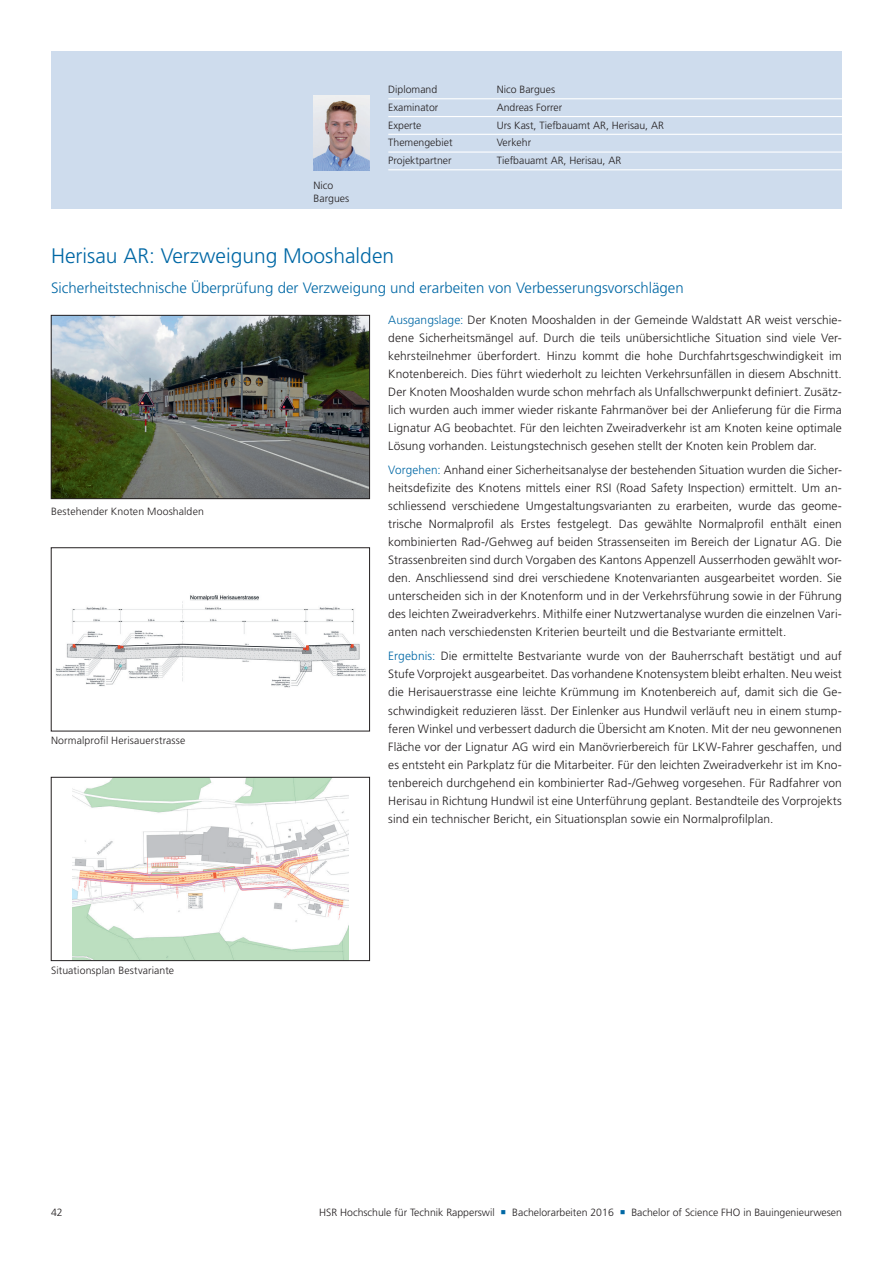
<style>
.page{position:relative;width:893px;height:1263px;background:#fff}
.page>*{position:absolute;margin:0;border:0;box-sizing:border-box;transform-origin:0 0}
.t1{font:300 21px "Frutiger LT Pro";color:#0068a5}
.t2{font:300 15px "Frutiger LT Pro";color:#0068a5}
.t3{font:300 12px/18px "Frutiger LT Pro";letter-spacing:.005em;color:#231f20;text-align:justify}
.t4{font:300 10.5px/13.5px "Frutiger LT Pro";color:#231f20}
.s1{color:#0068a5}
</style>
<div class="page">
<div style="left:51px;top:51px;width:791px;height:157px;background:#cedced"></div>
<img style="left:53px;top:317px;width:315px;height:180px">
<div style="left:51px;top:315px;width:319px;height:184px;border:1px solid #231f20"></div>
<img style="left:56px;top:595px;width:310px;height:93px">
<div style="left:51px;top:547px;width:319px;height:184px;border:1px solid #231f20"></div>
<img style="left:73px;top:779px;width:275px;height:180px">
<div style="left:51px;top:777px;width:319px;height:184px;border:1px solid #231f20"></div>
<hr style="left:388px;top:98px;width:454px;height:1px;background:#fff">
<hr style="left:388px;top:116px;width:454px;height:1px;background:#fff">
<hr style="left:388px;top:134px;width:454px;height:1px;background:#fff">
<hr style="left:388px;top:151px;width:454px;height:2px;background:#fff">
<hr style="left:388px;top:169px;width:454px;height:1px;background:#fff">
<img style="left:314px;top:95px;width:56px;height:75px">
<p class="t4" style="left:314px;top:178px;width:37px">Nico<br>Bargues</p>
<p class="t4" style="left:388px;top:83px;width:51px">Diplomand</p>
<p class="t4" style="left:497px;top:83px;width:60px">Nico Bargues</p>
<p class="t4" style="left:388px;top:101px;width:52px">Examinator</p>
<p class="t4" style="left:497px;top:101px;width:67px">Andreas Forrer</p>
<p class="t4" style="left:388px;top:118px;width:35px">Experte</p>
<p class="t4" style="left:497px;top:118px;width:169px">Urs Kast, Tiefbauamt AR, Herisau, AR</p>
<p class="t4" style="left:388px;top:136px;width:66px">Themengebiet</p>
<p class="t4" style="left:497px;top:136px;width:36px">Verkehr</p>
<p class="t4" style="left:388px;top:154px;width:65px">Projektpartner</p>
<p class="t4" style="left:497px;top:154px;width:126px">Tiefbauamt AR, Herisau, AR</p>
<h1 class="t1" style="left:51px;top:243px;width:345px">Herisau AR: Verzweigung Mooshalden</h1>
<p class="t2" style="left:51px;top:279px;width:634px">Sicherheitstechnische Überprüfung der Verzweigung und erarbeiten von Verbesserungsvorschlägen</p>
<p class="t4" style="left:51px;top:504px;width:154px">Bestehender Knoten Mooshalden</p>
<p class="t4" style="left:51px;top:734px;width:136px">Normalprofil Herisauerstrasse</p>
<p class="t4" style="left:51px;top:963px;width:125px">Situationsplan Bestvariante</p>
<p class="t3" style="left:388px;top:311px;width:455px"><span class="s1">Ausgangslage:</span> Der Knoten Mooshalden in der Gemeinde Waldstatt AR weist verschie&shy;dene Sicherheitsmängel auf. Durch die teils unübersichtliche Situation sind viele Ver&shy;kehrsteilnehmer überfordert. Hinzu kommt die hohe Durchfahrtsgeschwindigkeit im Knotenbereich. Dies führt wiederholt zu leichten Verkehrsunfällen in diesem Abschnitt.<br>Der Knoten Mooshalden wurde schon mehrfach als Unfallschwerpunkt definiert. Zusätz&shy;lich wurden auch immer wieder riskante Fahrmanöver bei der Anlieferung für die Firma Lignatur AG beobachtet. Für den leichten Zweiradverkehr ist am Knoten keine optimale Lösung vorhanden. Leistungstechnisch gesehen stellt der Knoten kein Problem dar.</p>
<p class="t3" style="left:388px;top:461px;width:455px"><span class="s1">Vorgehen:</span> Anhand einer Sicherheitsanalyse der bestehenden Situation wurden die Sicher&shy;heitsdefizite des Knotens mittels einer RSI (Road Safety Inspection) ermittelt. Um an&shy;schliessend verschiedene Umgestaltungsvarianten zu erarbeiten, wurde das geome&shy;trische Normalprofil als Erstes festgelegt. Das gewählte Normalprofil enthält einen kombinierten Rad-/Gehweg auf beiden Strassenseiten im Bereich der Lignatur AG. Die Strassenbreiten sind durch Vorgaben des Kantons Appenzell Ausserrhoden gewählt wor&shy;den. Anschliessend sind drei verschiedene Knotenvarianten ausgearbeitet worden. Sie unterscheiden sich in der Knotenform und in der Verkehrsführung sowie in der Führung des leichten Zweiradverkehrs. Mithilfe einer Nutzwertanalyse wurden die einzelnen Vari&shy;anten nach verschiedensten Kriterien beurteilt und die Bestvariante ermittelt.</p>
<p class="t3" style="left:388px;top:647px;width:455px"><span class="s1">Ergebnis:</span> Die ermittelte Bestvariante wurde von der Bauherrschaft bestätigt und auf Stufe Vorprojekt ausgearbeitet. Das vorhandene Knotensystem bleibt erhalten. Neu weist die Herisauerstrasse eine leichte Krümmung im Knotenbereich auf, damit sich die Ge&shy;schwindigkeit reduzieren lässt. Der Einlenker aus Hundwil verläuft neu in einem stump&shy;feren Winkel und verbessert dadurch die Übersicht am Knoten. Mit der neu gewonnenen Fläche vor der Lignatur AG wird ein Manövrierbereich für LKW-Fahrer geschaffen, und es entsteht ein Parkplatz für die Mitarbeiter. Für den leichten Zweiradverkehr ist im Kno&shy;tenbereich durchgehend ein kombinierter Rad-/Gehweg vorgesehen. Für Radfahrer von Herisau in Richtung Hundwil ist eine Unterführung geplant. Bestandteile des Vorprojekts sind ein technischer Bericht, ein Situationsplan sowie ein Normalprofilplan.</p>
<p class="t4" style="left:51px;top:1206px;width:13px">42</p>
<p class="t4" style="left:319px;top:1206px;width:524px">HSR Hochschule für Technik Rapperswil <span class="s1">○</span> Bachelorarbeiten 2016 <span class="s1">○</span> Bachelor of Science FHO in Bauingenieurwesen</p>
</div>
